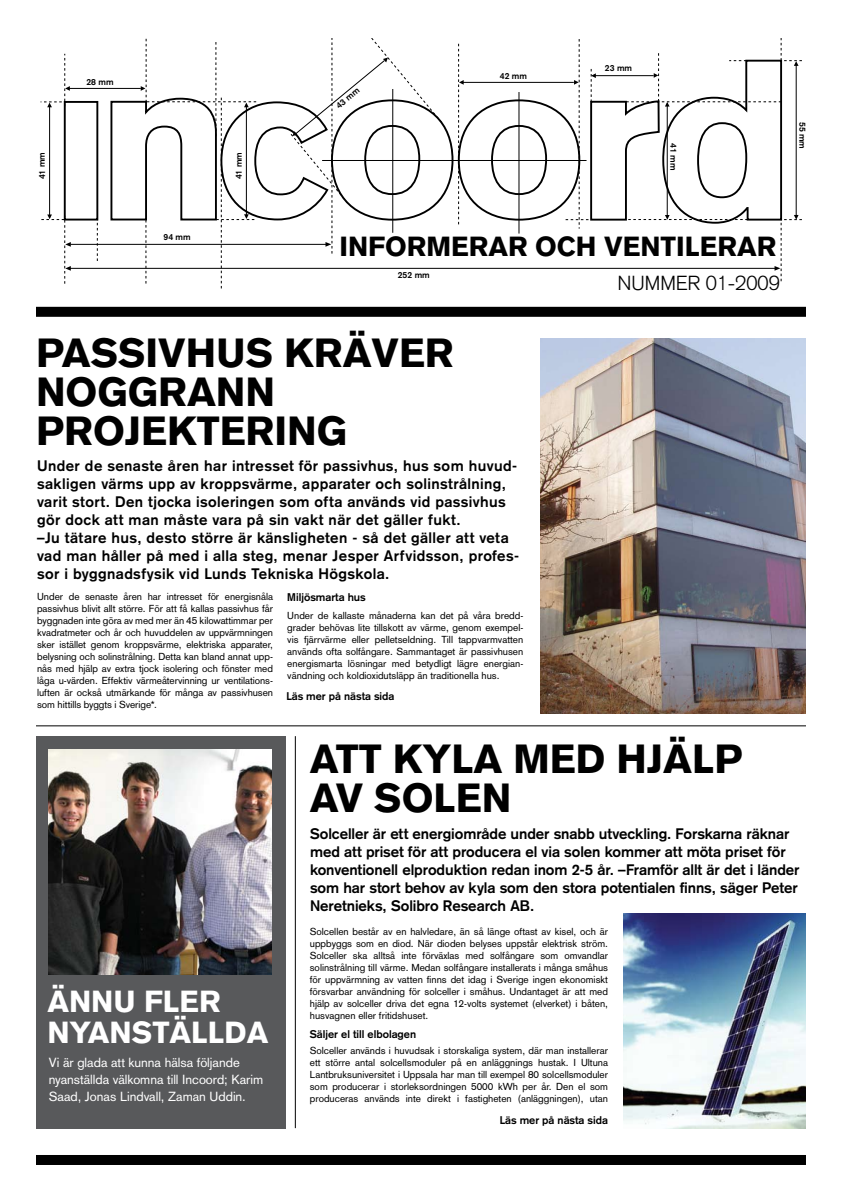
<style>
.page{position:relative;width:842px;height:1191px;background:#fff}
.page>*{position:absolute;margin:0;border:0;box-sizing:border-box;transform-origin:0 0}
.t1{font:900 40px/39px "Akzidenz Grotesk";color:#000}
.t2{font:900 30px/31px "Akzidenz Grotesk";color:#fff}
.t3{font:900 27.2px "Akzidenz Grotesk";color:#000}
.t4{font:300 20px "Akzidenz Grotesk";color:#000}
.t5{font:700 15px/18px "Akzidenz Grotesk";letter-spacing:.02em;color:#000}
.t6{font:700 15px/18px "Akzidenz Grotesk";letter-spacing:-.005em;color:#000}
.t7{font:13px/17px "Akzidenz Grotesk";color:#fff}
.t8{font:700 11px "Akzidenz Grotesk";color:#000}
.t9{font:10px/12px "Akzidenz Grotesk";color:#000;text-align:justify}
.t10{font:700 8.7px "Akzidenz Grotesk";color:#000}
</style>
<div class="page">
<hr style="left:71px;top:244px;width:255px;height:1px;background:#000">
<svg style="left:290px;top:39px;width:104px;height:214px"></svg>
<svg style="left:97px;top:225px;width:1px;height:36px"></svg>
<hr style="left:70px;top:268px;width:706px;height:1px;background:#000">
<svg style="left:458px;top:44px;width:2px;height:13px"></svg>
<hr style="left:49px;top:106px;width:1px;height:112px;background:#000">
<svg style="left:41px;top:214px;width:30px;height:70px"></svg>
<svg style="left:63px;top:59px;width:720px;height:166px"></svg>
<hr style="left:667px;top:103px;width:1px;height:113px;background:#000">
<hr style="left:796px;top:65px;width:1px;height:151px;background:#000">
<hr style="left:519px;top:92px;width:1px;height:141px;background:#000">
<hr style="left:392px;top:89px;width:1px;height:144px;background:#000">
<svg style="left:774px;top:215px;width:28px;height:66px"></svg>
<svg style="left:626px;top:215px;width:122px;height:5px"></svg>
<svg style="left:41px;top:54px;width:29px;height:53px"></svg>
<svg style="left:141px;top:39px;width:115px;height:249px"></svg>
<hr style="left:593px;top:75px;width:61px;height:1px;background:#000">
<svg style="left:565px;top:39px;width:31px;height:190px"></svg>
<svg style="left:626px;top:39px;width:176px;height:68px"></svg>
<hr style="left:322px;top:160px;width:264px;height:1px;background:#000">
<img style="left:541px;top:339px;width:265px;height:374px">
<img style="left:624px;top:913px;width:182px;height:215px">
<hr style="left:36px;top:725px;width:770px;height:1px;background:#000">
<div style="left:36px;top:307px;width:770px;height:10px;background:#000"></div>
<div style="left:36px;top:1155px;width:770px;height:10px;background:#000"></div>
<div style="left:36px;top:736px;width:249px;height:392px;background:#58595b"></div>
<img style="left:48px;top:749px;width:224px;height:226px">
<hr style="left:295px;top:736px;width:1px;height:392px;background:#000">
<p class="t10" style="left:86px;top:77px;width:29px">28 mm</p>
<p class="t10" style="left:334px;top:102px;width:29px;rotate:-39deg">43 mm</p>
<p class="t10" style="left:500px;top:70px;width:29px">42 mm</p>
<p class="t10" style="left:605px;top:63px;width:29px">23 mm</p>
<p class="t10" style="left:37px;top:179px;width:29px;rotate:-90deg">41 mm</p>
<p class="t10" style="left:234px;top:179px;width:29px;rotate:-90deg">41 mm</p>
<p class="t10" style="left:679px;top:143px;width:29px;rotate:90deg">41 mm</p>
<p class="t10" style="left:808px;top:122px;width:29px;rotate:90deg">55 mm</p>
<p class="t10" style="left:164px;top:232px;width:29px">94 mm</p>
<h3 class="t3" style="left:339px;top:230px;width:132px">INFORMERAR</h3>
<h3 class="t3" style="left:535px;top:230px;width:86px">OCH VENTI</h3>
<h3 class="t3" style="left:685px;top:230px;width:35px">LERAR</h3>
<h3 class="t4" style="left:617px;top:272px;width:164px">NUMMER 01-2009</h3>
<p class="t10" style="left:398px;top:270px;width:33px">252 mm</p>
<h1 class="t1" style="left:36px;top:333px;width:419px">PASSIVHUS KRÄVER<br>NOGGRANN<br>PROJEKTERING</h1>
<p class="t5" style="left:37px;top:456px;width:483px">Under de senaste åren har intresset för passivhus, hus som huvud&shy;sakligen värms upp av kroppsvärme, apparater och solinstrålning, varit stort. Den tjocka isoleringen som ofta används vid passivhus gör dock att man måste vara på sin vakt när det gäller fukt.<br>–Ju tätare hus, desto större är känsligheten - så det gäller att veta vad man håller på med i alla steg, menar Jesper Arfvidsson, profes&shy;sor i byggnadsfysik vid Lunds Tekniska Högskola.</p>
<p class="t9" style="left:37px;top:591px;width:237px">Under de senaste åren har intresset för energisnåla passivhus blivit allt större. För att få kallas passivhus får byggnaden inte göra av med mer än 45 kilowattimmar per kvadratmeter och år och huvuddelen av uppvärmningen sker istället genom kroppsvärme, elektriska apparater, belysning och solinstrålning. Detta kan bland annat upp&shy;nås med hjälp av extra tjock isolering och fönster med låga u-värden. Effektiv värmeåtervinning ur ventilations&shy;luften är också utmärkande för många av passivhusen som hittills byggts i Sverige*.</p>
<p class="t8" style="left:287px;top:591px;width:80px">Miljösmarta hus</p>
<p class="t9" style="left:287px;top:609px;width:237px">Under de kallaste månaderna kan det på våra bredd&shy;grader behövas lite tillskott av värme, genom exempel&shy;vis fjärrvärme eller pelletseldning. Till tappvarmvatten används ofta solfångare. Sammantaget är passivhusen energismarta lösningar med betydligt lägre energian&shy;vändning och koldioxidutsläpp än traditionella hus.</p>
<p class="t8" style="left:286px;top:690px;width:110px">Läs mer på nästa sida</p>
<h1 class="t1" style="left:310px;top:739px;width:434px">ATT KYLA MED HJÄLP<br>AV SOLEN</h1>
<h2 class="t2" style="left:47px;top:985px;width:23px">ÄNNU</h2>
<h2 class="t2" style="left:47px;top:985px;width:223px;text-indent:97px">FLER<br>NYANSTÄLLDA</h2>
<h3 class="t7" style="left:49px;top:1053px;width:216px">Vi är glada att kunna hälsa följande nyanställda välkomna till Incoord; Karim<br>Saad, Jonas Lindvall, Zaman Uddin.</h3>
<p class="t6" style="left:310px;top:824px;width:491px">Solceller är ett energiområde under snabb utveckling. Forskarna räknar med att priset för att producera el via solen kommer att möta priset för konventionell elproduktion redan inom 2-5 år. –Framför allt är det i länder som har stort behov av kyla som den stora potentialen finns, säger Peter Neretnieks, Solibro Research AB.</p>
<p class="t9" style="left:310px;top:925px;width:300px">Solcellen består av en halvledare, än så länge oftast av kisel, och är uppbyggs som en diod. När dioden belyses uppstår elektrisk ström.<br>Solceller ska alltså inte förväxlas med solfångare som omvandlar solinstrålning till värme. Medan solfångare installerats i många småhus för uppvärmning av vatten finns det idag i Sverige ingen ekonomiskt försvarbar användning för solceller i småhus. Undantaget är att med hjälp av solceller driva det egna 12-volts systemet (elverket) i båten, husvagnen eller fritidshuset.</p>
<p class="t8" style="left:310px;top:1027px;width:108px">Säljer el till elbolagen</p>
<p class="t9" style="left:310px;top:1044px;width:300px">Solceller används i huvudsak i storskaliga system, där man installerar ett större antal solcellsmoduler på en anläggnings hustak. I Ultuna Lantbruksuniversitet i Uppsala har man till exempel 80 solcellsmoduler som producerar i storleksordningen 5000 kWh per år. Den el som produceras används inte direkt i fastigheten (anläggningen), utan</p>
<p class="t8" style="left:500px;top:1113px;width:110px">Läs mer på nästa sida</p>
</div>
